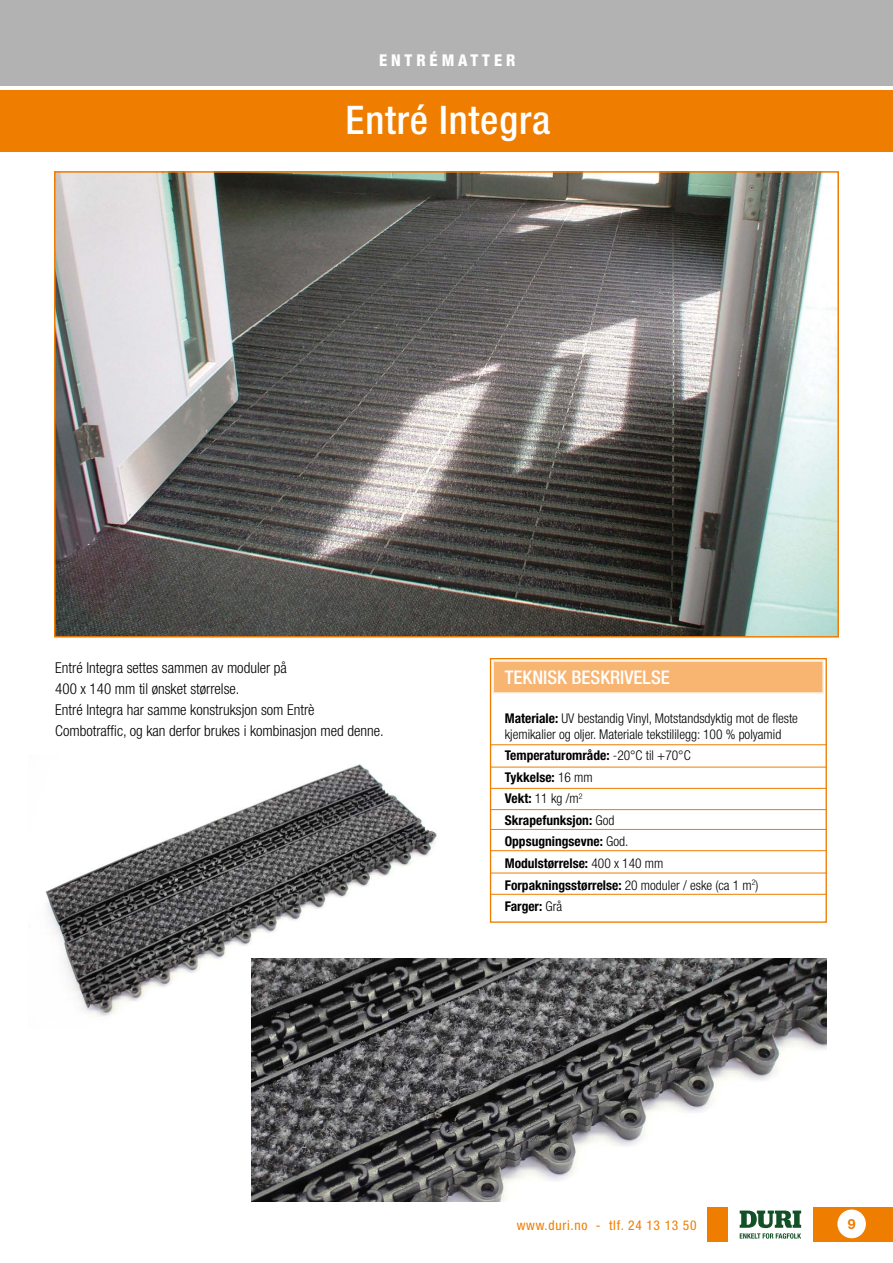
<style>
.page{position:relative;width:893px;height:1263px;background:#fff}
.page>*{position:absolute;margin:0;border:0;box-sizing:border-box;transform-origin:0 0}
.t1{font:500 condensed 39.45px "Helvetica Neue LT Pro";letter-spacing:.02em;color:#fff}
.t2{font:500 condensed 18.9px "Helvetica Neue LT Pro";color:#fff}
.t3{font:800 condensed 16.35px "Helvetica Neue LT Pro";letter-spacing:.24em;color:#fff}
.t4{font:300 condensed 15px "Helvetica Neue LT Pro";color:#000}
.t5{font:700 14.1px "Helvetica Neue LT Pro";color:#ef7d00}
.t6{font:700 condensed 13.5px "Helvetica Neue LT Pro";color:#000}
.t7{font:300 condensed 13.5px/16.2px "Helvetica Neue LT Pro";color:#000}
.t8{font:condensed 13.5px "Helvetica Neue LT Pro";letter-spacing:.05em;color:#ef7d00}
.s1{font-weight:700}
.s2{font-weight:300}
</style>
<div class="page">
<div style="left:813px;top:1207px;width:80px;height:35px;background:#ef7d00"></div>
<div style="left:837px;top:1209px;width:29px;height:29px;background:#fff;border-radius:50%"></div>
<div style="left:707px;top:1207px;width:21px;height:35px;background:#ef7d00"></div>
<svg style="left:740px;top:1210px;width:61px;height:28px"></svg>
<div style="left:0;top:0;width:893px;height:85px;background:#b3b2b2"></div>
<div style="left:0;top:90px;width:893px;height:61px;background:#ef7d00"></div>
<img style="left:57px;top:174px;width:779px;height:461px">
<div style="left:54px;top:171px;width:785px;height:467px;border:2px solid #ef7d00"></div>
<div style="left:490px;top:658px;width:337px;height:265px;border:1px solid #ef7d00"></div>
<div style="left:493px;top:660px;width:331px;height:33px;background:#f8b471;border:1px solid #feebd8"></div>
<hr style="left:491px;top:767px;width:336px;height:1px;background:#ef7d00">
<hr style="left:491px;top:744px;width:336px;height:1px;background:#ef7d00">
<hr style="left:491px;top:788px;width:336px;height:1px;background:#ef7d00">
<hr style="left:491px;top:809px;width:336px;height:1px;background:#ef7d00">
<hr style="left:491px;top:829px;width:336px;height:1px;background:#ef7d00">
<hr style="left:491px;top:850px;width:336px;height:1px;background:#ef7d00">
<hr style="left:491px;top:873px;width:336px;height:1px;background:#ef7d00">
<hr style="left:491px;top:894px;width:336px;height:1px;background:#ef7d00">
<img style="left:45px;top:764px;width:393px;height:264px">
<img style="left:252px;top:959px;width:575px;height:242px">
<p class="t3" style="left:379px;top:50px;width:138px">ENTRÉMATTER</p>
<p class="t1" style="left:346px;top:96px;width:206px">Entré Integra</p>
<p class="t4" style="left:55px;top:659px;width:233px">Entré Integra settes sammen av moduler på</p>
<p class="t4" style="left:55px;top:680px;width:186px">400 x 140 mm til ønsket størrelse.</p>
<p class="t4" style="left:55px;top:701px;width:261px">Entré Integra har samme konstruksjon som Entrè</p>
<p class="t4" style="left:55px;top:722px;width:330px">Combotraffic, og kan derfor brukes i kombinasjon med denne.</p>
<p class="t2" style="left:505px;top:665px;width:167px">TEKNISK BESKRIVELSE</p>
<p class="t7" style="left:505px;top:710px;width:295px"><span class="s1">Materiale:</span> UV bestandig Vinyl, Motstandsdyktig mot de fleste kjemikalier og oljer. Materiale tekstililegg: 100 % polyamid</p>
<p class="t6" style="left:505px;top:747px;width:187px">Temperaturområde: <span class="s2">-20°C til +70°C</span></p>
<p class="t6" style="left:505px;top:769px;width:89px">Tykkelse: <span class="s2">16 mm</span></p>
<p class="t7" style="left:505px;top:790px;width:79px"><span class="s1">Vekt:</span> 11 kg /m<sup>2</sup></p>
<p class="t6" style="left:505px;top:812px;width:111px">Skrapefunksjon: <span class="s2">God</span></p>
<p class="t6" style="left:505px;top:833px;width:125px">Oppsugningsevne: <span class="s2">God.</span></p>
<p class="t6" style="left:505px;top:855px;width:160px">Modulstørrelse: <span class="s2">400 x 140 mm</span></p>
<p class="t6" style="left:505px;top:877px;width:255px">Forpakningsstørrelse: <span class="s2">20 moduler / eske (ca 1 m</span><sup>2</sup><span class="s2">)</span></p>
<p class="t6" style="left:505px;top:898px;width:59px">Farger: <span class="s2">Grå</span></p>
<p class="t8" style="left:517px;top:1217px;width:181px">www.duri.no - tlf. 24 13 13 50</p>
<p class="t5" style="left:848px;top:1215px;width:9px">9</p>
</div>
